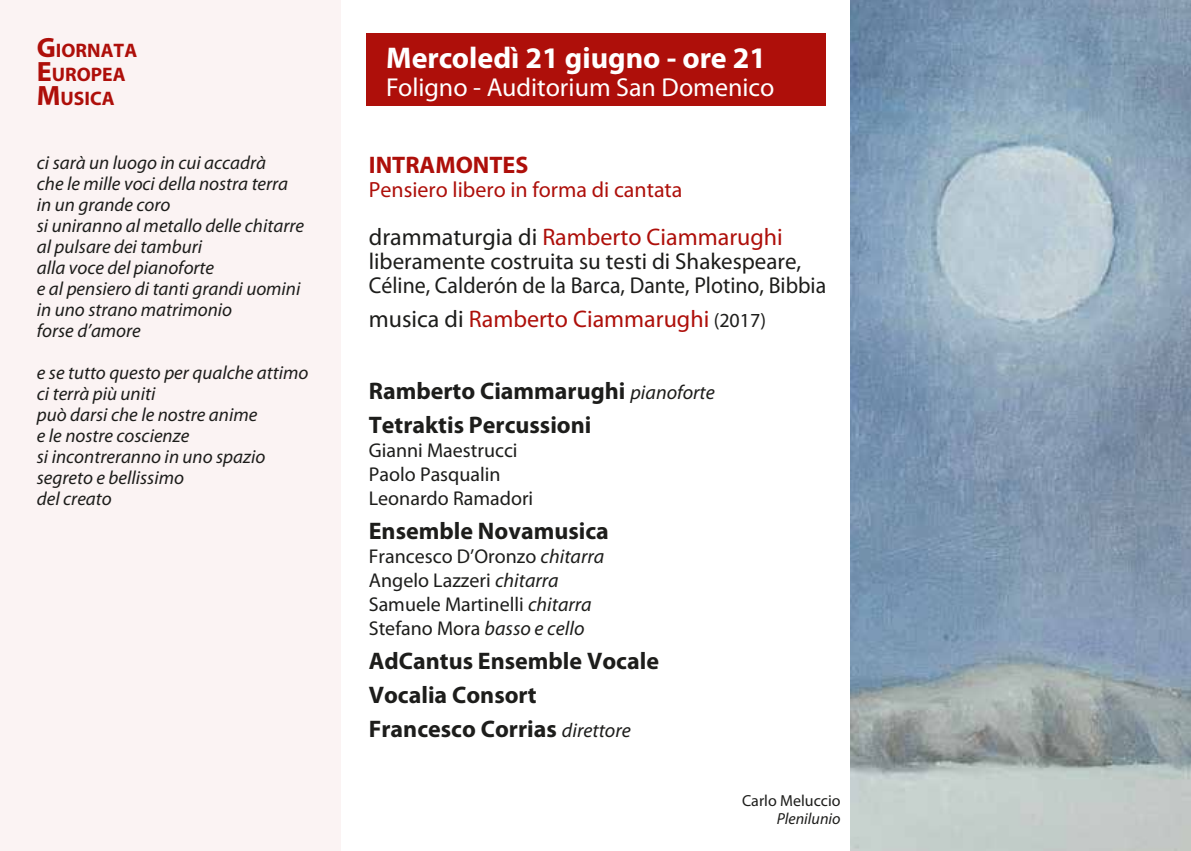
<style>
.page{position:relative;width:1191px;height:851px;background:#fff}
.page>*{position:absolute;margin:0;border:0;box-sizing:border-box;transform-origin:0 0}
.t1{font:700 30px "Myriad Pro";color:#fff}
.t2{font:26px "Myriad Pro";color:#fff}
.t3{font:700 24px/34px "Myriad Pro";color:#1d1d1b}
.t4{font:24px "Myriad Pro";color:#ae0f0a}
.t5{font:700 24px "Myriad Pro";color:#ae0f0a}
.t6{font:23px/24px "Myriad Pro";color:#1d1d1b}
.t7{font:22px "Myriad Pro";color:#ae0f0a}
.t8{font:20px/24px "Myriad Pro";color:#1d1d1b}
.t9{font:700 19.6px/24px "Myriad Pro";color:#ae0f0a}
.t10{font:italic 19px/21px "Myriad Pro";color:#1d1d1b}
.t11{font:16px/18px "Myriad Pro";color:#1d1d1b;text-align:right}
.s1{font-size:28px}
.s2{color:#1d1d1b}
.s3{font-size:20px;color:#1d1d1b}
.s4{font-weight:400;font-style:italic;font-size:20px}
.s5{font-style:italic}
</style>
<div class="page">
<div style="left:0;top:0;width:340px;height:850px;background:#fbf3f3"></div>
<div style="left:365px;top:33px;width:460px;height:72px;background:#ae0f0a"></div>
<img style="left:851px;top:0;width:340px;height:850px">
<p class="t9" style="left:37px;top:38px;width:102px"><span class="s1">G</span>IORNATA<br><span class="s1">E</span>UROPEA<br><span class="s1">M</span>USICA</p>
<p class="t1" style="left:386px;top:39px;width:381px">Mercoledì 21 giugno - ore 21</p>
<p class="t2" style="left:386px;top:72px;width:389px">Foligno - Auditorium San Domenico</p>
<p class="t10" style="left:37px;top:152px;width:269px">ci sarà un luogo in cui accadrà<br>che le mille voci della nostra terra in un grande coro<br>si uniranno al metallo delle chitarre al pulsare dei tamburi<br>alla voce del pianoforte<br>e al pensiero di tanti grandi uomini in uno strano matrimonio<br>forse d’amore</p>
<p class="t10" style="left:37px;top:362px;width:273px">e se tutto questo per qualche attimo ci terrà più uniti<br>può darsi che le nostre anime<br>e le nostre coscienze<br>si incontreranno in uno spazio segreto e bellissimo<br>del creato</p>
<p class="t5" style="left:369px;top:149px;width:161px">INTRAMONTES</p>
<p class="t7" style="left:369px;top:175px;width:315px">Pensiero libero in forma di cantata</p>
<p class="t4" style="left:369px;top:222px;width:415px"><span class="s2">drammaturgia di</span> Ramberto Ciammarughi</p>
<p class="t6" style="left:369px;top:248px;width:459px">liberamente costruita su testi di Shakespeare,<br>Céline, Calderón de la Barca, Dante, Plotino, Bibbia</p>
<p class="t4" style="left:369px;top:304px;width:399px"><span class="s2">musica di</span> Ramberto Ciammarughi <span class="s3">(2017)</span></p>
<p class="t3" style="left:369px;top:373px;width:347px">Ramberto Ciammarughi <span class="s4">pianoforte<br></span>Tetraktis Percussioni</p>
<p class="t8" style="left:369px;top:437px;width:166px">Gianni Maestrucci<br>Paolo Pasqualin<br>Leonardo Ramadori</p>
<p class="t3" style="left:369px;top:513px;width:241px">Ensemble Novamusica</p>
<p class="t8" style="left:369px;top:543px;width:237px">Francesco D’Oronzo <span class="s5">chitarra<br></span>Angelo Lazzeri <span class="s5">chitarra<br></span>Samuele Martinelli <span class="s5">chitarra<br></span>Stefano Mora <span class="s5">basso e cello</span></p>
<p class="t3" style="left:369px;top:643px;width:292px">AdCantus Ensemble Vocale<br>Vocalia Consort<br>Francesco Corrias <span class="s4">direttore</span></p>
<p class="t11" style="left:742px;top:791px;width:100px">Carlo Meluccio<br><span class="s5">Plenilunio</span></p>
</div>
